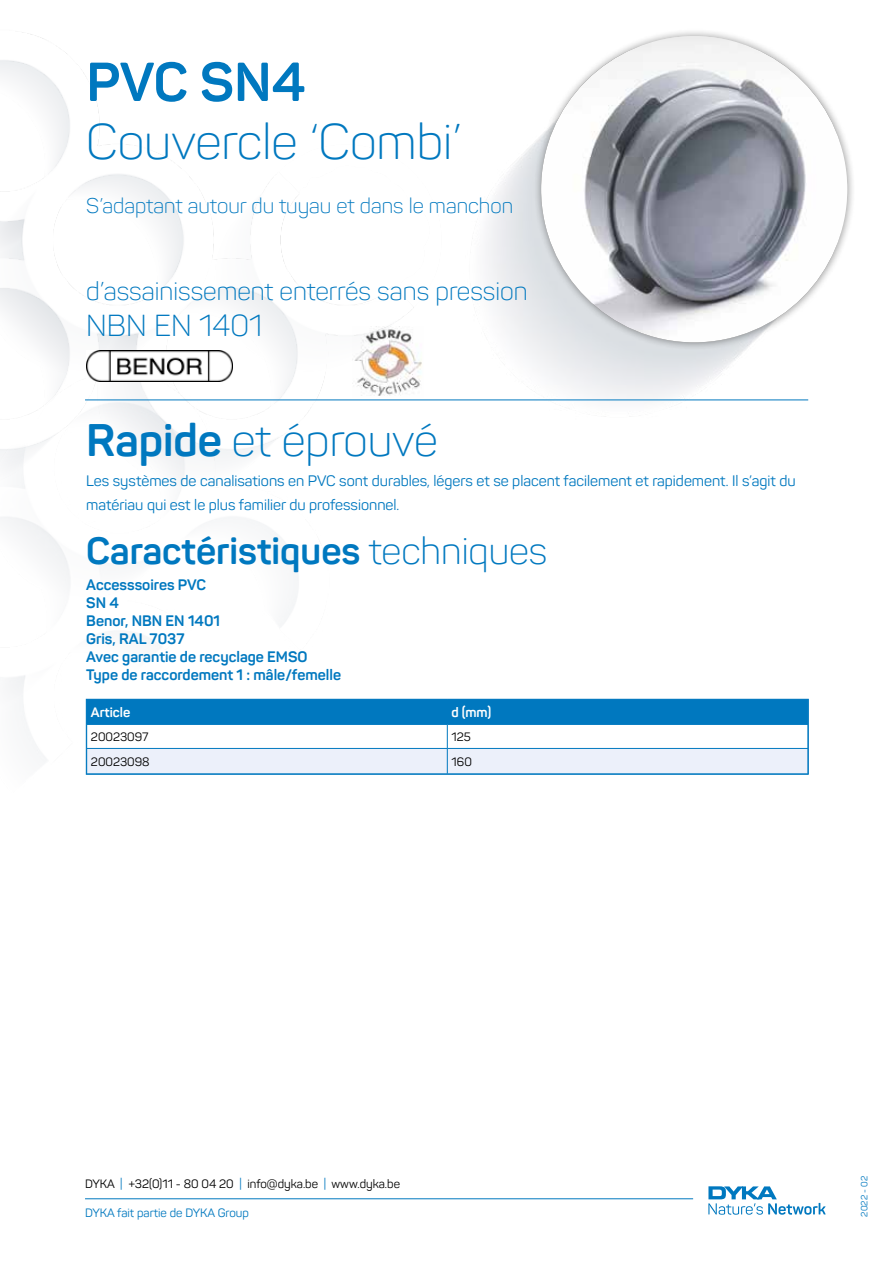
<style>
.page{position:relative;width:893px;height:1263px;background:#fff}
.page>*{position:absolute;margin:0;border:0;box-sizing:border-box;transform-origin:0 0}
.t1{font:700 54px "Panton";letter-spacing:-.005em;color:#0078bf}
.t2{font:300 49.5px "Panton";color:#0078bf}
.t3{font:300 45px "Panton";color:#0078bf}
.t4{font:700 37.5px "Panton";color:#0078bf}
.t5{font:300 30px "Panton";color:#0078bf}
.t6{font:300 25.5px "Panton";color:#0078bf}
.t7{font:300 21px "Panton";color:#0078bf}
.t8{font:15px/24px "Panton";color:#0078bf}
.t9{font:700 15px/18px "Panton";color:#0078bf}
.t10{font:700 13.5px "Panton";color:#fff}
.t11{font:12px "Panton";color:#000}
.t12{font:12px "Panton";color:#0078bf}
.t13{font:9px "Panton";color:#0078bf}
.s1{font-weight:700}
.s2{font-weight:300}
.s3{color:#0078bf}
</style>
<div class="page">
<svg style="left:708px;top:1186px;width:118px;height:29px"></svg>
<hr style="left:85px;top:1198px;width:608px;height:1px;background:#0078bf">
<img style="left:0;top:32px;width:455px;height:368px">
<img style="left:0;top:357px;width:340px;height:418px">
<img style="left:455px;top:144px;width:354px;height:257px">
<hr style="left:85px;top:400px;width:723px;height:1px;background:#0078bf">
<img style="left:86px;top:351px;width:147px;height:30px">
<div style="left:533px;top:28px;width:322px;height:322px;background:#000;opacity:.4"></div>
<div style="left:541px;top:36px;width:306px;height:306px;background:#000;opacity:.75"></div>
<img style="left:541px;top:36px;width:306px;height:306px;border-radius:153px">
<svg style="left:88px;top:700px;width:721px;height:74px"></svg>
<hr style="left:86px;top:774px;width:361px;height:1px;background:#0078bf">
<hr style="left:447px;top:774px;width:361px;height:1px;background:#0078bf">
<div style="left:86px;top:699px;width:722px;height:75px;border:1px solid #0078bf"></div>
<h1 class="t1" style="left:86px;top:48px;width:221px">PVC SN4</h1>
<h2 class="t2" style="left:86px;top:111px;width:377px">Couvercle ‘Combi’</h2>
<h3 class="t7" style="left:86px;top:193px;width:428px">S’adaptant autour du tuyau et dans le manchon</h3>
<h3 class="t6" style="left:86px;top:276px;width:443px">d’assainissement enterrés sans pression</h3>
<h3 class="t5" style="left:86px;top:307px;width:178px">NBN EN 1401</h3>
<h3 class="t3" style="left:86px;top:413px;width:353px"><span class="s1">Rapide</span> et éprouvé</h3>
<p class="t8" style="left:86px;top:468px;width:711px">Les systèmes de canalisations en PVC sont durables, légers et se placent facilement et rapidement. Il s’agit du matériau qui est le plus familier du professionnel.</p>
<h3 class="t4" style="left:86px;top:527px;width:463px">Caractéristiques <span class="s2">techniques</span></h3>
<p class="t9" style="left:86px;top:575px;width:256px">Accesssoires PVC<br>SN 4<br>Benor, NBN EN 1401<br>Gris, RAL 7037<br>Avec garantie de recyclage EMSO<br>Type de raccordement 1 : mâle/femelle</p>
<p class="t10" style="left:91px;top:704px;width:41px">Article</p>
<p class="t10" style="left:452px;top:704px;width:41px">d (mm)</p>
<p class="t11" style="left:91px;top:729px;width:59px">20023097</p>
<p class="t11" style="left:452px;top:729px;width:21px">125</p>
<p class="t11" style="left:91px;top:754px;width:60px">20023098</p>
<p class="t11" style="left:452px;top:754px;width:22px">160</p>
<p class="t11" style="left:85px;top:1177px;width:316px">DYKA <span class="s3">|</span> +32(0)11 - 80 04 20 <span class="s3">|</span> info@dyka.be <span class="s3">|</span> www.dyka.be</p>
<p class="t12" style="left:85px;top:1205px;width:165px">DYKA fait partie de DYKA Group</p>
<p class="t13" style="left:859px;top:1216px;width:42px;rotate:-90deg">2022 - 02</p>
</div>
